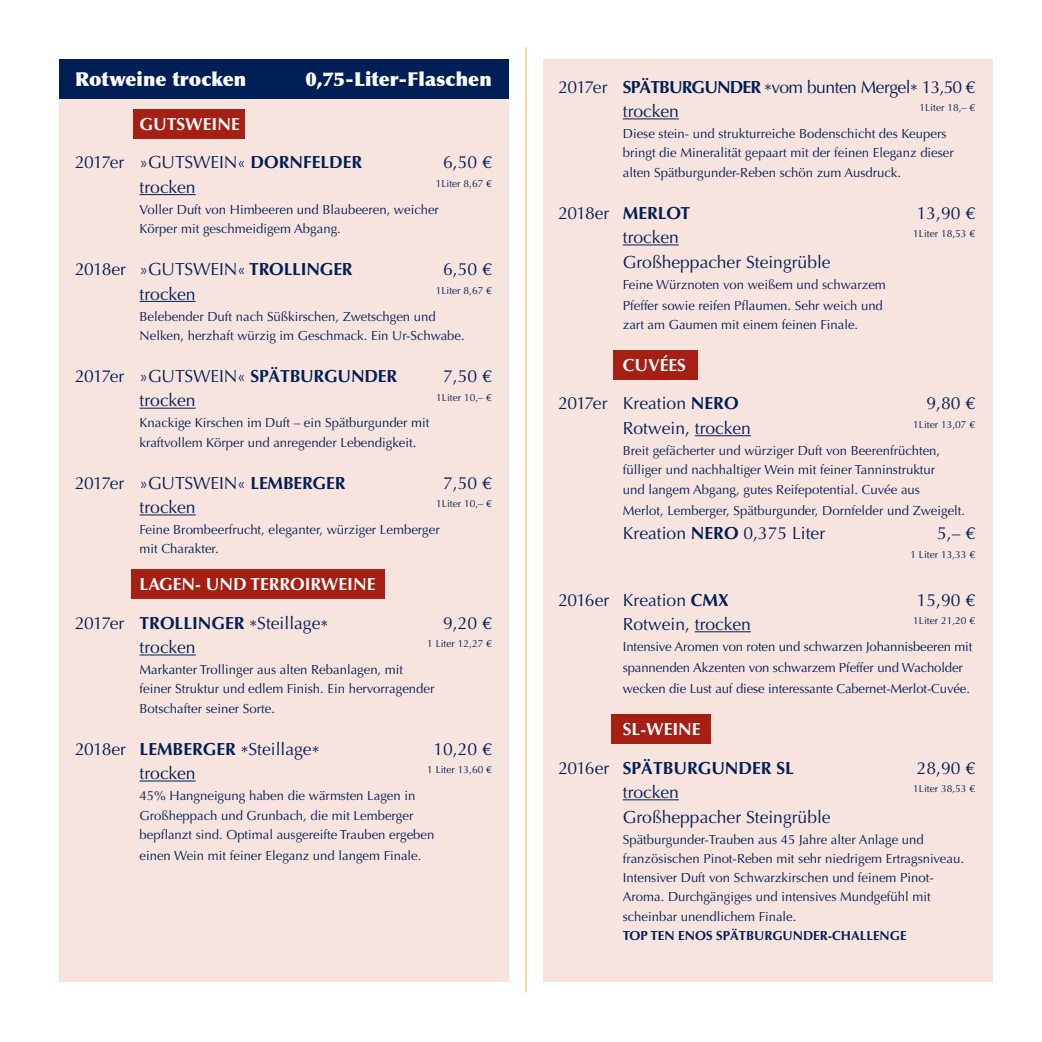
<style>
.page{position:relative;width:1042px;height:1042px;background:#fff}
.page>*{position:absolute;margin:0;border:0;box-sizing:border-box;transform-origin:0 0}
.t1{font:900 19.25px "Optima";letter-spacing:.005em;color:#fff}
.t2{font:17.5px "Optima";color:#001f56}
.t3{font:17.5px/24.5px "Optima";letter-spacing:-.03em;color:#001f56}
.t4{font:700 17.5px "Optima";color:#fff}
.t5{font:700 17.5px "Optima";color:#001f56}
.t6{font:13.12px/19.2px "Optima";color:#001f56}
.t7{font:700 13.12px "Optima";color:#001f56}
.t8{font:10.15px "Optima";color:#001f56}
.s1{font-weight:700}
.s2{font-weight:400}
</style>
<div class="page">
<hr style="left:525px;top:47px;width:1px;height:945px;background:#f4b63b">
<div style="left:543px;top:60px;width:449px;height:922px;background:#f8e4df"></div>
<div style="left:613px;top:350px;width:85px;height:30px;background:#a51f15"></div>
<div style="left:60px;top:95px;width:448px;height:887px;background:#f8e4df"></div>
<div style="left:133px;top:109px;width:112px;height:30px;background:#a51f15"></div>
<div style="left:131px;top:569px;width:253px;height:30px;background:#a51f15"></div>
<div style="left:60px;top:60px;width:448px;height:39px;background:#001f56"></div>
<hr style="left:140px;top:194px;width:56px;height:1px;background:#001f56">
<hr style="left:140px;top:301px;width:56px;height:1px;background:#001f56">
<hr style="left:140px;top:408px;width:56px;height:1px;background:#001f56">
<hr style="left:140px;top:514px;width:56px;height:1px;background:#001f56">
<hr style="left:140px;top:654px;width:56px;height:1px;background:#001f56">
<hr style="left:140px;top:780px;width:56px;height:1px;background:#001f56">
<div style="left:611px;top:714px;width:100px;height:30px;background:#a51f15"></div>
<hr style="left:623px;top:118px;width:56px;height:1px;background:#001f56">
<hr style="left:623px;top:244px;width:56px;height:1px;background:#001f56">
<hr style="left:695px;top:435px;width:56px;height:1px;background:#001f56">
<hr style="left:695px;top:631px;width:56px;height:1px;background:#001f56">
<hr style="left:623px;top:799px;width:56px;height:1px;background:#001f56">
<h1 class="t1" style="left:75px;top:68px;width:173px">Rotweine trocken</h1>
<h1 class="t1" style="left:305px;top:68px;width:188px">0,75-Liter-Flaschen</h1>
<h2 class="t4" style="left:140px;top:114px;width:102px">GUTSWEINE</h2>
<h2 class="t2" style="left:75px;top:152px;width:289px">2017er »GUTSWEIN« <span class="s1">DORNFELDER</span></h2>
<h2 class="t2" style="left:443px;top:152px;width:50px">6,50 €</h2>
<h2 class="t2" style="left:140px;top:177px;width:58px">trocken</h2>
<p class="t8" style="left:436px;top:178px;width:58px">1Liter 8,67 €</p>
<p class="t6" style="left:140px;top:200px;width:301px">Voller Duft von Himbeeren und Blaubeeren, weicher<br>Körper mit geschmeidigem Abgang.</p>
<h2 class="t2" style="left:75px;top:259px;width:279px">2018er »GUTSWEIN« <span class="s1">TROLLINGER</span></h2>
<h2 class="t2" style="left:443px;top:259px;width:50px">6,50 €</h2>
<h2 class="t2" style="left:140px;top:283px;width:58px">trocken</h2>
<p class="t8" style="left:436px;top:284px;width:58px">1Liter 8,67 €</p>
<p class="t6" style="left:140px;top:307px;width:327px">Belebender Duft nach Süßkirschen, Zwetschgen und<br>Nelken, herzhaft würzig im Geschmack. Ein Ur-Schwabe.</p>
<h2 class="t2" style="left:75px;top:366px;width:324px">2017er »GUTSWEIN« <span class="s1">SPÄTBURGUNDER</span></h2>
<h2 class="t2" style="left:443px;top:366px;width:50px">7,50 €</h2>
<h2 class="t2" style="left:140px;top:390px;width:58px">trocken</h2>
<p class="t8" style="left:436px;top:391px;width:57px">1Liter 10,– €</p>
<p class="t6" style="left:140px;top:413px;width:291px">Knackige Kirschen im Duft – ein Spätburgunder mit kraftvollem Körper und anregender Lebendigkeit.</p>
<h2 class="t2" style="left:75px;top:472px;width:272px">2017er »GUTSWEIN« <span class="s1">LEMBERGER</span></h2>
<h2 class="t2" style="left:443px;top:472px;width:50px">7,50 €</h2>
<h2 class="t2" style="left:140px;top:497px;width:58px">trocken</h2>
<p class="t8" style="left:436px;top:498px;width:57px">1Liter 10,– €</p>
<p class="t6" style="left:140px;top:520px;width:302px">Feine Brombeerfrucht, eleganter, würziger Lemberger mit Charakter.</p>
<h2 class="t4" style="left:140px;top:574px;width:237px">LAGEN- UND TERROIRWEINE</h2>
<h2 class="t2" style="left:75px;top:612px;width:255px">2017er <span class="s1">TROLLINGER</span> *Steillage*</h2>
<h2 class="t2" style="left:443px;top:612px;width:50px">9,20 €</h2>
<h2 class="t2" style="left:140px;top:637px;width:58px">trocken</h2>
<p class="t8" style="left:427px;top:638px;width:66px">1 Liter 12,27 €</p>
<p class="t6" style="left:140px;top:660px;width:296px">Markanter Trollinger aus alten Rebanlagen, mit feiner Struktur und edlem Finish. Ein hervorragender<br>Botschafter seiner Sorte.</p>
<h2 class="t2" style="left:75px;top:738px;width:246px">2018er <span class="s1">LEMBERGER</span> *Steillage*</h2>
<h2 class="t2" style="left:433px;top:738px;width:60px">10,20 €</h2>
<h2 class="t2" style="left:140px;top:763px;width:58px">trocken</h2>
<p class="t8" style="left:427px;top:764px;width:66px">1 Liter 13,60 €</p>
<p class="t6" style="left:140px;top:786px;width:296px">45% Hangneigung haben die wärmsten Lagen in<br>Großheppach und Grunbach, die mit Lemberger bepflanzt sind. Optimal ausgereifte Trauben ergeben</p>
<p class="t6" style="left:140px;top:846px;width:283px">einen Wein mit feiner Eleganz und langem Finale.</p>
<h2 class="t3" style="left:623px;top:75px;width:354px;text-indent:-64px">2017er <span class="s1">SPÄTBURGUNDER</span> *vom bunten Mergel* 13,50 € trocken</h2>
<p class="t8" style="left:919px;top:102px;width:57px">1Liter 18,– €</p>
<p class="t6" style="left:623px;top:124px;width:332px">Diese stein- und strukturreiche Bodenschicht des Keupers bringt die Mineralität gepaart mit der feinen Eleganz dieser alten Spätburgunder-Reben schön zum Ausdruck.</p>
<h2 class="t2" style="left:558px;top:203px;width:133px">2018er <span class="s1">MERLOT</span></h2>
<h2 class="t2" style="left:917px;top:203px;width:60px">13,90 €</h2>
<h2 class="t2" style="left:623px;top:227px;width:58px">trocken</h2>
<p class="t8" style="left:913px;top:228px;width:63px">1Liter 18,53 €</p>
<h2 class="t2" style="left:623px;top:252px;width:209px">Großheppacher Steingrüble</h2>
<p class="t6" style="left:623px;top:274px;width:264px;line-height:21px">Feine Würznoten von weißem und schwarzem<br>Pfeffer sowie reifen Pflaumen. Sehr weich und</p>
<p class="t6" style="left:623px;top:315px;width:237px">zart am Gaumen mit einem feinen Finale.</p>
<h2 class="t4" style="left:623px;top:355px;width:65px">CUVÉES</h2>
<h2 class="t2" style="left:558px;top:393px;width:182px">2017er Kreation <span class="s1">NERO</span></h2>
<h2 class="t2" style="left:926px;top:393px;width:50px">9,80 €</h2>
<h2 class="t2" style="left:623px;top:418px;width:130px">Rotwein, trocken</h2>
<p class="t8" style="left:913px;top:419px;width:63px">1Liter 13,07 €</p>
<p class="t6" style="left:623px;top:441px;width:319px">Breit gefächerter und würziger Duft von Beerenfrüchten, fülliger und nachhaltiger Wein mit feiner Tanninstruktur und langem Abgang, gutes Reifepotential. Cuvée aus</p>
<p class="t6" style="left:623px;top:500px;width:344px">Merlot, Lemberger, Spätburgunder, Dornfelder und Zweigelt.</p>
<h2 class="t2" style="left:623px;top:523px;width:204px">Kreation <span class="s1">NERO</span> 0,375 Liter</h2>
<h2 class="t2" style="left:937px;top:523px;width:39px">5,– €</h2>
<p class="t8" style="left:910px;top:548px;width:66px">1 Liter 13,33 €</p>
<h2 class="t2" style="left:558px;top:589px;width:172px">2016er Kreation <span class="s1">CMX</span></h2>
<h2 class="t2" style="left:917px;top:589px;width:60px">15,90 €</h2>
<h2 class="t2" style="left:623px;top:614px;width:130px">Rotwein, trocken</h2>
<p class="t8" style="left:913px;top:615px;width:63px">1Liter 21,20 €</p>
<p class="t6" style="left:623px;top:636px;width:351px;line-height:21px">Intensive Aromen von roten und schwarzen Johannisbeeren mit spannenden Akzenten von schwarzem Pfeffer und Wacholder wecken die Lust auf diese interessante Cabernet-Merlot-Cuvée.</p>
<h2 class="t4" style="left:623px;top:719px;width:79px">SL-WEINE</h2>
<h2 class="t5" style="left:558px;top:757px;width:237px"><span class="s2">2016er</span> SPÄTBURGUNDER SL</h2>
<h2 class="t2" style="left:917px;top:757px;width:60px">28,90 €</h2>
<h2 class="t2" style="left:623px;top:782px;width:58px">trocken</h2>
<p class="t8" style="left:913px;top:783px;width:63px">1Liter 38,53 €</p>
<h2 class="t2" style="left:623px;top:806px;width:209px">Großheppacher Steingrüble</h2>
<p class="t6" style="left:623px;top:829px;width:343px">Spätburgunder-Trauben aus 45 Jahre alter Anlage und französischen Pinot-Reben mit sehr niedrigem Ertragsniveau.<br>Intensiver Duft von Schwarzkirschen und feinem Pinot-Aroma. Durchgängiges und intensives Mundgefühl mit scheinbar unendlichem Finale.</p>
<p class="t7" style="left:623px;top:928px;width:285px">TOP TEN ENOS SPÄTBURGUNDER-CHALLENGE</p>
</div>
